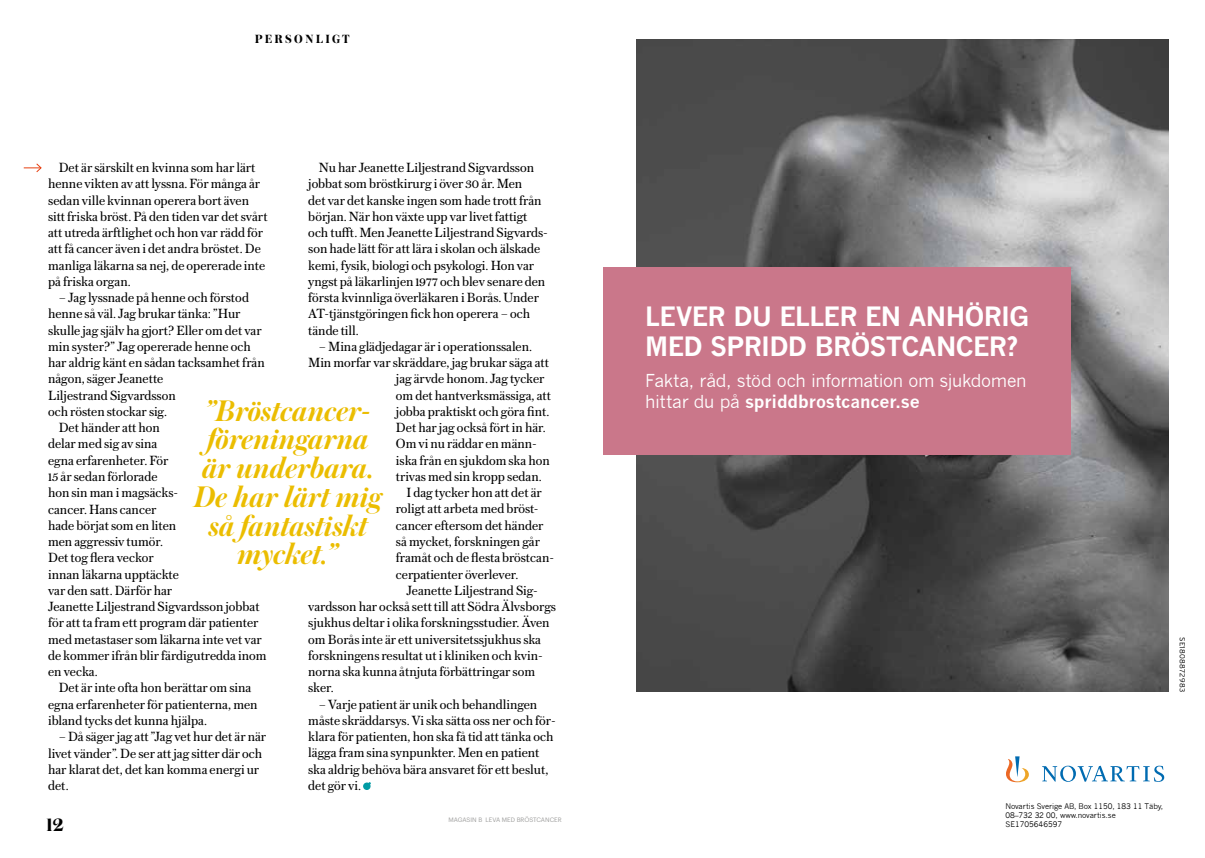
<style>
.page{position:relative;width:1205px;height:858px;background:#fff}
.page>*{position:absolute;margin:0;border:0;box-sizing:border-box;transform-origin:0 0}
.t1{font:italic 600 31.25px/28.8px "Austin";color:#ebbd00;text-align:center}
.t2{font:700 26px/29.5px "News Gothic";letter-spacing:-.025em;color:#fff}
.t3{font:700 18.75px "Austin";color:#000}
.t4{font:17.38px/20.9px "News Gothic";letter-spacing:-.02em;color:#fff}
.t5{font:14px/16.2px "Austin Text";color:#000}
.t6{font:700 12.5px "Austin";letter-spacing:.185em;color:#000}
.t7{font:7.5px/9px "News Gothic";letter-spacing:-.01em;color:#000}
.t8{font:300 7.5px "Interstate";letter-spacing:.03em;color:#000}
.t9{font:6.25px "Graphik";color:#9d9d9c}
.s1{font-weight:700}
</style>
<div class="page">
<svg style="left:363px;top:782px;width:8px;height:8px"></svg>
<svg style="left:24px;top:163px;width:18px;height:10px"></svg>
<img style="left:637px;top:40px;width:531px;height:652px">
<svg style="left:1006px;top:756px;width:158px;height:26px"></svg>
<div style="left:603px;top:267px;width:468px;height:188px;background:#ca778a"></div>
<p class="t6" style="left:255px;top:30px;width:96px">PERSONLIGT</p>
<p class="t5" style="left:48px;top:159px;width:221px;text-indent:11px">Det är särskilt en kvinna som har lärt henne vikten av att lyssna. För många år sedan ville kvinnan operera bort även sitt friska bröst. På den tiden var det svårt att utreda ärftlighet och hon var rädd för att få cancer även i det andra bröstet. De manliga läkarna sa nej, de opererade inte på friska organ.</p>
<p class="t5" style="left:59px;top:289px;width:192px">– Jag lyssnade på henne och förstod</p>
<p class="t5" style="left:48px;top:305px;width:194px">henne så väl. Jag brukar tänka: ”Hur</p>
<p class="t5" style="left:48px;top:321px;width:215px">skulle jag själv ha gjort? Eller om det var</p>
<p class="t5" style="left:48px;top:338px;width:204px">min syster?” Jag opererade henne och</p>
<p class="t5" style="left:48px;top:354px;width:218px">har aldrig känt en sådan tacksamhet från</p>
<p class="t5" style="left:48px;top:370px;width:117px">någon, säger Jeanette</p>
<p class="t5" style="left:48px;top:386px;width:129px">Liljestrand Sigvardsson</p>
<p class="t5" style="left:48px;top:403px;width:120px">och rösten stockar sig.</p>
<p class="t5" style="left:59px;top:419px;width:103px">Det händer att hon</p>
<p class="t5" style="left:48px;top:435px;width:111px">delar med sig av sina</p>
<p class="t5" style="left:48px;top:451px;width:122px">egna erfarenheter. För</p>
<p class="t5" style="left:48px;top:468px;width:111px">15 år sedan förlorade</p>
<p class="t5" style="left:48px;top:484px;width:130px">hon sin man i magsäcks-</p>
<p class="t5" style="left:48px;top:500px;width:110px">cancer. Hans cancer</p>
<p class="t5" style="left:48px;top:516px;width:130px">hade börjat som en liten</p>
<p class="t5" style="left:48px;top:533px;width:116px">men aggressiv tumör.</p>
<p class="t5" style="left:48px;top:549px;width:107px">Det tog flera veckor</p>
<p class="t5" style="left:48px;top:565px;width:132px">innan läkarna upptäckte</p>
<p class="t5" style="left:48px;top:581px;width:126px">var den satt. Därför har</p>
<p class="t5" style="left:48px;top:598px;width:213px">Jeanette Liljestrand Sigvardsson jobbat</p>
<p class="t5" style="left:48px;top:614px;width:212px">för att ta fram ett program där patienter</p>
<p class="t5" style="left:48px;top:630px;width:215px">med metastaser som läkarna inte vet var</p>
<p class="t5" style="left:48px;top:646px;width:220px">de kommer ifrån blir färdigutredda inom</p>
<p class="t5" style="left:48px;top:663px;width:51px">en vecka.</p>
<p class="t5" style="left:59px;top:679px;width:194px">Det är inte ofta hon berättar om sina</p>
<p class="t5" style="left:48px;top:695px;width:211px">egna erfarenheter för patienterna, men</p>
<p class="t5" style="left:48px;top:711px;width:160px">ibland tycks det kunna hjälpa.</p>
<p class="t5" style="left:48px;top:728px;width:220px;text-indent:11px">– Då säger jag att ”Jag vet hur det är när livet vänder”. De ser att jag sitter där och har klarat det, det kan komma energi ur det.</p>
<p class="t5" style="left:308px;top:159px;width:241px;text-indent:11px">Nu har Jeanette Liljestrand Sigvardsson jobbat som bröstkirurg i över 30 år. Men<br>det var det kanske ingen som hade trott från början. När hon växte upp var livet fattigt och tufft. Men Jeanette Liljestrand Sigvards&shy;son hade lätt för att lära i skolan och älskade kemi, fysik, biologi och psykologi. Hon var yngst på läkarlinjen 1977 och blev senare den första kvinnliga överläkaren i Borås. Under AT-tjänstgöringen fick hon operera – och tände till.</p>
<p class="t5" style="left:319px;top:338px;width:215px">– Mina glädjedagar är i operationssalen.</p>
<p class="t5" style="left:308px;top:354px;width:242px">Min morfar var skräddare, jag brukar säga att</p>
<p class="t5" style="left:396px;top:370px;width:150px">jag ärvde honom. Jag tycker</p>
<p class="t5" style="left:396px;top:386px;width:157px">om det hantverksmässiga, att</p>
<p class="t5" style="left:396px;top:403px;width:155px">jobba praktiskt och göra fint.</p>
<p class="t5" style="left:396px;top:419px;width:151px">Det har jag också fört in här.</p>
<p class="t5" style="left:396px;top:435px;width:143px">Om vi nu räddar en männ-</p>
<p class="t5" style="left:396px;top:451px;width:155px">iska från en sjukdom ska hon</p>
<p class="t5" style="left:396px;top:468px;width:147px">trivas med sin kropp sedan.</p>
<p class="t5" style="left:406px;top:484px;width:137px">I dag tycker hon att det är</p>
<p class="t5" style="left:396px;top:500px;width:144px">roligt att arbeta med bröst-</p>
<p class="t5" style="left:396px;top:516px;width:149px">cancer eftersom det händer</p>
<p class="t5" style="left:396px;top:533px;width:146px">så mycket, forskningen går</p>
<p class="t5" style="left:396px;top:549px;width:160px">framåt och de flesta bröstcan-</p>
<p class="t5" style="left:396px;top:565px;width:124px">cerpatienter överlever.</p>
<p class="t5" style="left:406px;top:581px;width:133px">Jeanette Liljestrand Sig-</p>
<p class="t5" style="left:308px;top:598px;width:249px">vardsson har också sett till att Södra Älvsborgs</p>
<p class="t5" style="left:308px;top:614px;width:243px">sjukhus deltar i olika forskningsstudier. Även</p>
<p class="t5" style="left:308px;top:630px;width:234px">om Borås inte är ett universitetssjukhus ska</p>
<p class="t5" style="left:308px;top:646px;width:236px">forskningens resultat ut i kliniken och kvin-</p>
<p class="t5" style="left:308px;top:663px;width:228px">norna ska kunna åtnjuta förbättringar som</p>
<p class="t5" style="left:308px;top:679px;width:27px">sker.</p>
<p class="t5" style="left:308px;top:695px;width:249px;text-indent:11px">– Varje patient är unik och behandlingen måste skräddarsys. Vi ska sätta oss ner och för&shy;klara för patienten, hon ska få tid att tänka och lägga fram sina synpunkter. Men en patient ska aldrig behöva bära ansvaret för ett beslut, det gör vi.</p>
<h1 class="t1" style="left:194px;top:395px;width:189px">”Bröstcancer&shy;föreningarna är underbara.<br>De har lärt mig så fantastiskt mycket.”</h1>
<h3 class="t3" style="left:46px;top:811px;width:19px">12</h3>
<p class="t9" style="left:449px;top:815px;width:115px">MAGASIN B LEVA MED BRÖSTCANCER</p>
<h2 class="t2" style="left:645px;top:301px;width:385px">LEVER DU ELLER EN ANHÖRIG<br>MED SPRIDD BRÖSTCANCER?</h2>
<p class="t4" style="left:645px;top:371px;width:383px">Fakta, råd, stöd och information om sjukdomen hittar du på <span class="s1">spriddbrostcancer.se</span></p>
<p class="t8" style="left:1187px;top:637px;width:56px;rotate:90deg">SE1808872983</p>
<p class="t7" style="left:1005px;top:801px;width:159px">Novartis Sverige AB, Box 1150, 183 11 Täby,<br>08–732 32 00, www.novartis.se<br>SE1705646597</p>
</div>
